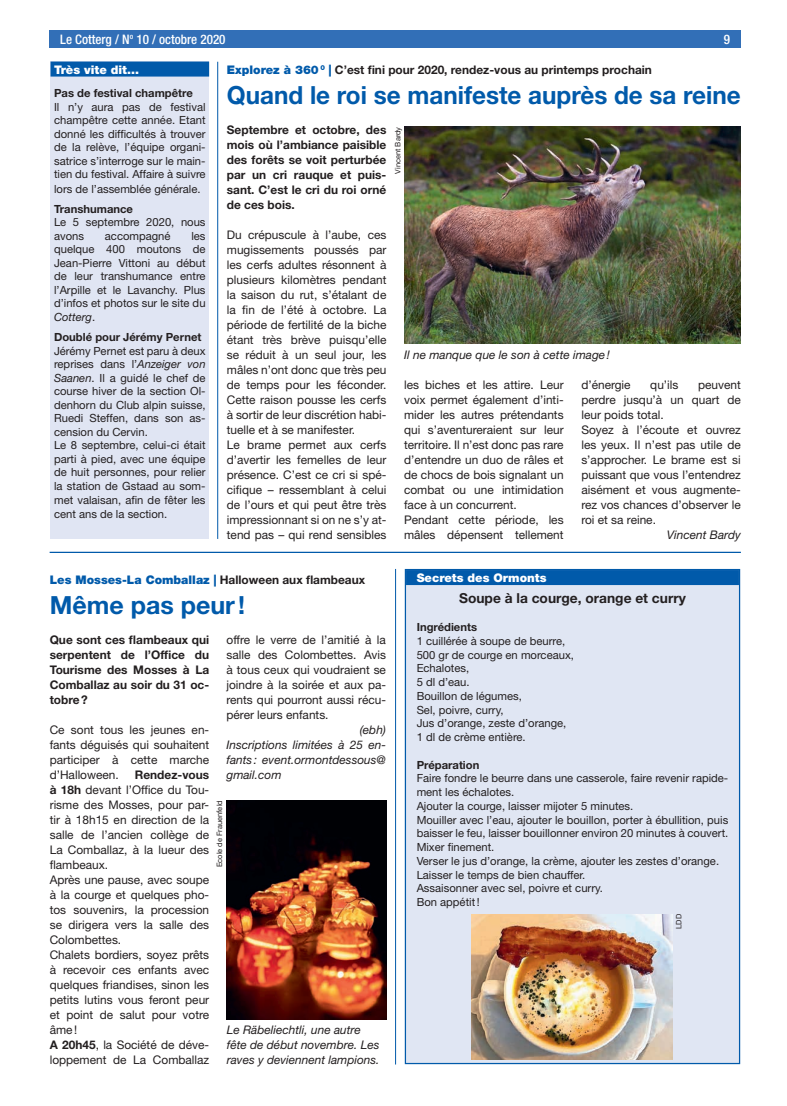
<style>
.page{position:relative;width:787px;height:1106px;background:#fff}
.page>*{position:absolute;margin:0;border:0;box-sizing:border-box;transform-origin:0 0}
.t1{font:700 25px "Helvetica Neue LT Std";color:#015aaa}
.t2{font:700 13.75px "Helvetica Neue LT Std";color:#231f20}
.t3{font:500 condensed 13.12px "Helvetica Neue LT Std";color:#fff}
.t4{font:11.88px/15px "Helvetica Neue LT Std";color:#231f20}
.t5{font:700 11.88px/15px "Helvetica Neue LT Std";color:#231f20;text-align:justify}
.t6{font:italic 11.88px/15px "Helvetica Neue LT Std";color:#231f20}
.t7{font:900 11.88px "Helvetica Neue LT Std";color:#015aaa}
.t8{font:900 11.88px "Helvetica Neue LT Std";color:#fff}
.t9{font:11.25px/13.6px "Helvetica Neue LT Std";color:#231f20}
.t10{font:700 11.25px "Helvetica Neue LT Std";color:#231f20}
.t11{font:7.5px "Helvetica Neue LT Std";color:#231f20}
.s1{font-style:italic}
.s2{font-weight:900;color:#015aaa}
.s3{font-weight:700;color:#231f20}
.s4{font-weight:700}
</style>
<div class="page">
<div style="left:50px;top:30px;width:691px;height:18px;background:#326fb7"></div>
<img style="left:404px;top:127px;width:337px;height:217px">
<hr style="left:217px;top:62px;width:1px;height:477px;background:#015aaa">
<hr style="left:50px;top:552px;width:691px;height:1px;background:#015aaa">
<img style="left:226px;top:800px;width:160px;height:219px">
<hr style="left:395px;top:569px;width:1px;height:495px;background:#015aaa">
<div style="left:405px;top:569px;width:334px;height:494px;background:#e0e6f3"></div>
<div style="left:406px;top:570px;width:333px;height:15px;background:#015aaa"></div>
<img style="left:472px;top:914px;width:200px;height:145px">
<div style="left:51px;top:62px;width:158px;height:477px;background:#e0e5f3"></div>
<div style="left:51px;top:62px;width:158px;height:15px;background:#015aaa"></div>
<p class="t3" style="left:60px;top:31px;width:167px">Le Cotterg / N<sup>o</sup> 10 / octobre 2020</p>
<p class="t3" style="left:724px;top:31px;width:8px">9</p>
<p class="t8" style="left:54px;top:62px;width:86px">Très vite dit...</p>
<p class="t10" style="left:54px;top:86px;width:140px">Pas de festival champêtre</p>
<p class="t9" style="left:54px;top:100px;width:153px;text-align:justify">Il n’y aura pas de festival champêtre cette année. Etant donné les difficultés à trouver de la relève, l’équipe organi&shy;satrice s’interroge sur le main&shy;tien du festival. Affaire à suivre lors de l’assemblée générale.</p>
<p class="t10" style="left:54px;top:202px;width:80px">Transhumance</p>
<p class="t9" style="left:54px;top:215px;width:153px">Le 5 septembre 2020, nous avons</p>
<p class="t9" style="left:105px;top:229px;width:67px">accompagné</p>
<p class="t9" style="left:54px;top:229px;width:153px;text-align:justify;text-indent:137px">les quelque 400 moutons de Jean-Pierre Vittoni au début de leur transhumance entre l’Arpille et le Lavanchy. Plus d’infos et photos sur le site du <span class="s1">Cotterg</span>.</p>
<p class="t10" style="left:54px;top:330px;width:149px">Doublé pour Jérémy Pernet</p>
<p class="t9" style="left:54px;top:344px;width:153px">Jérémy Pernet est paru à deux reprises dans l’<span class="s1">Anzeiger von<br>Saanen</span>. Il a guidé le chef de course hiver de la section Ol&shy;denhorn du Club alpin suisse,<br>Ruedi Steffen, dans son as&shy;cension du Cervin.<br>Le 8 septembre, celui-ci était parti à pied, avec une équipe de huit personnes, pour relier la station de Gstaad au som&shy;met valaisan, afin de fêter les cent ans de la section.</p>
<p class="t5" style="left:227px;top:62px;width:426px"><span class="s2">Explorez à 360</span> <sup>0</sup> <span class="s2">|</span> C’est fini pour 2020, rendez-vous au printemps prochain</p>
<h1 class="t1" style="left:227px;top:79px;width:515px">Quand le roi se manifeste auprès de sa reine</h1>
<p class="t5" style="left:227px;top:122px;width:161px">Septembre et octobre, des mois où l’ambiance paisible des forêts se voit perturbée par un cri rauque et puis&shy;sant. C’est le cri du roi orné de ces bois.</p>
<p class="t4" style="left:227px;top:227px;width:161px">Du crépuscule à l’aube, ces mugissements poussés par les cerfs adultes résonnent à plusieurs kilomètres pendant la saison du rut, s’étalant de la fin de l’été à octobre. La période de fertilité de la biche étant très brève puisqu’elle se réduit à un seul jour, les mâles n’ont donc que très peu de temps pour les féconder.<br>Cette raison pousse les cerfs à sortir de leur discrétion habi&shy;tuelle et à se manifester.<br>Le brame permet aux cerfs d’avertir les femelles de leur présence. C’est ce cri si spé&shy;cifique – ressemblant à celui de l’ours et qui peut être très impressionnant si on ne s’y at&shy;tend pas – qui rend sensibles</p>
<p class="t11" style="left:393px;top:174px;width:48px;rotate:-90deg">Vincent Bardy</p>
<p class="t6" style="left:404px;top:347px;width:207px">Il ne manque que le son à cette image!</p>
<p class="t4" style="left:581px;top:377px;width:51px">d’énergie</p>
<p class="t4" style="left:650px;top:377px;width:30px">qu’ils</p>
<p class="t4" style="left:404px;top:377px;width:161px">les biches et les attire. Leur voix permet également d’inti&shy;mider les autres prétendants qui s’aventureraient sur leur territoire. Il n’est donc pas rare d’entendre un duo de râles et de chocs de bois signalant un combat ou une intimidation face à un concurrent.<br>Pendant cette période, les mâles dépensent tellement</p>
<p class="t4" style="left:581px;top:377px;width:161px;text-indent:117px">peuvent perdre jusqu’à un quart de leur poids total.<br>Soyez à l’écoute et ouvrez les yeux. Il n’est pas utile de s’approcher. Le brame est si puissant que vous l’entendrez aisément et vous augmente&shy;rez vos chances d’observer le roi et sa reine.</p>
<p class="t6" style="left:667px;top:527px;width:75px">Vincent Bardy</p>
<p class="t7" style="left:50px;top:572px;width:317px">Les Mosses-La Comballaz | <span class="s3">Halloween aux flambeaux</span></p>
<h1 class="t1" style="left:50px;top:589px;width:197px">Même pas peur!</h1>
<p class="t4" style="left:226px;top:632px;width:161px;text-align:justify">offre le verre de l’amitié à la salle des Colombettes. Avis à tous ceux qui voudraient se joindre à la soirée et aux pa&shy;rents qui pourront aussi récu&shy;pérer leurs enfants.</p>
<p class="t6" style="left:226px;top:722px;width:161px;text-align:justify;text-indent:133px">(ebh)<br>Inscriptions limitées à 25 en&shy;fants : event.ormontdessous@ gmail.com</p>
<p class="t5" style="left:50px;top:632px;width:161px">Que sont ces flambeaux qui serpentent de l’Office du Tourisme des Mosses à La Comballaz au soir du 31 oc&shy;tobre?</p>
<p class="t4" style="left:50px;top:722px;width:161px;text-align:justify">Ce sont tous les jeunes en&shy;fants déguisés qui souhaitent participer à cette marche d’Halloween.</p>
<p class="t4" style="left:50px;top:767px;width:161px;text-indent:85px"><span class="s4">Rendez-vous à 18h</span> devant l’Office du Tou&shy;risme des Mosses, pour par&shy;tir à 18h15 en direction de la salle de l’ancien collège de<br>La Comballaz, à la lueur des flambeaux.<br>Après une pause, avec soupe à la courge et quelques pho&shy;tos souvenirs, la procession se dirigera vers la salle des<br>Colombettes.<br>Chalets bordiers, soyez prêts à recevoir ces enfants avec quelques friandises, sinon les petits lutins vous feront peur et point de salut pour votre âme!<br><span class="s4">A 20h45</span>, la Société de déve&shy;loppement de La Comballaz</p>
<p class="t11" style="left:215px;top:867px;width:68px;rotate:-90deg">Ecole de Frauenfeld</p>
<p class="t6" style="left:227px;top:1022px;width:154px">Le Räbeliechtli, une autre fête de début novembre. Les raves y deviennent lampions.</p>
<p class="t8" style="left:416px;top:571px;width:131px">Secrets des Ormonts</p>
<p class="t2" style="left:459px;top:590px;width:228px">Soupe à la courge, orange et curry</p>
<p class="t10" style="left:416px;top:620px;width:62px">Ingrédients</p>
<p class="t9" style="left:416px;top:633px;width:159px">1 cuillérée à soupe de beurre,<br>500 gr de courge en morceaux,<br>Echalotes,<br>5 dl d’eau.<br>Bouillon de légumes,<br>Sel, poivre, curry,<br>Jus d’orange, zeste d’orange,<br>1 dl de crème entière.</p>
<p class="t10" style="left:416px;top:757px;width:64px">Préparation</p>
<p class="t9" style="left:416px;top:771px;width:313px">Faire fondre le beurre dans une casserole, faire revenir rapide&shy;ment les échalotes.<br>Ajouter la courge, laisser mijoter 5 minutes.<br>Mouiller avec l’eau, ajouter le bouillon, porter à ébullition, puis baisser le feu, laisser bouillonner environ 20 minutes à couvert.<br>Mixer finement.<br>Verser le jus d’orange, la crème, ajouter les zestes d’orange.<br>Laisser le temps de bien chauffer.<br>Assaisonner avec sel, poivre et curry.<br>Bon appétit!</p>
<p class="t11" style="left:674px;top:928px;width:16px;rotate:-90deg">LDD</p>
</div>
